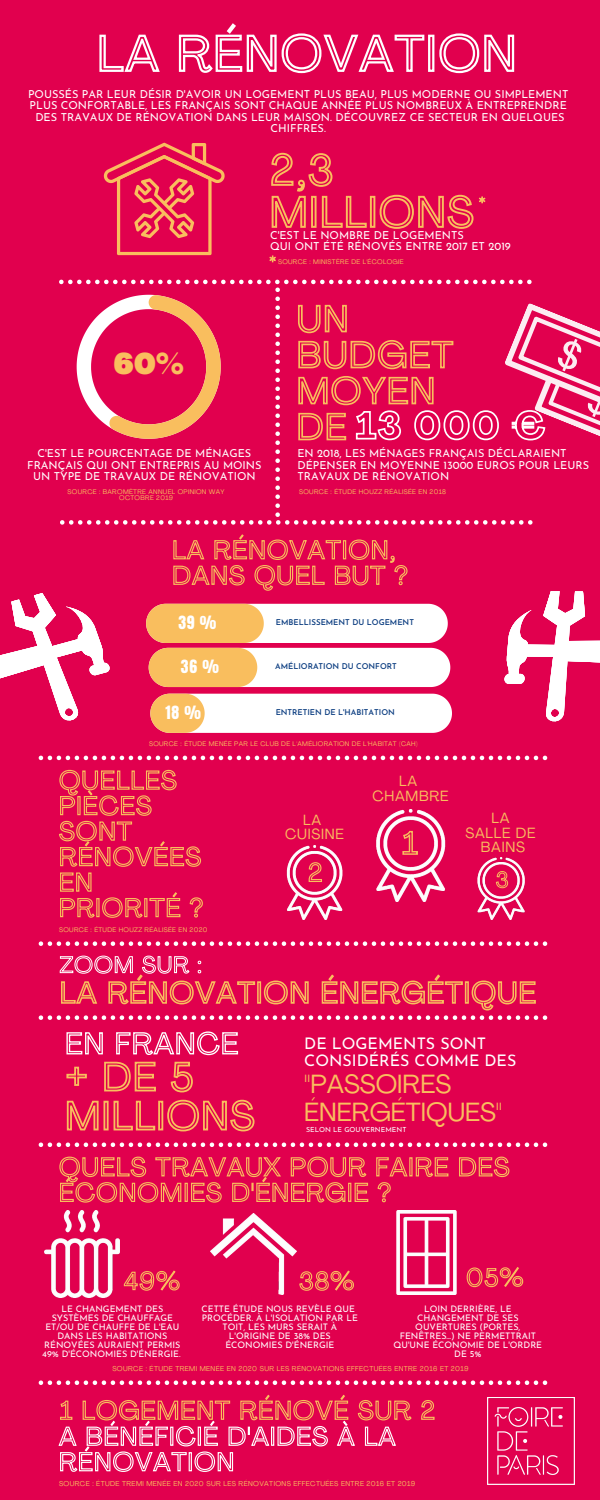
<style>
.page{position:relative;width:600px;height:1500px;background:#e1004e}
.page>*{position:absolute;margin:0;border:0;box-sizing:border-box;transform-origin:0 0}
.t1{font:900 29.4px "Agrandir";color:#f9be5e}
.t2{font:26px "Agrandir";color:#f9be5e}
.t3{font:16px/16.5px "Josefin Sans";color:#fff}
.t4{font:15.6px "Anton";color:#fff}
.t5{font:14.6px "Agrandir";letter-spacing:.05em;color:#f9be5e}
.t6{font:11px/11.2px "Josefin Sans";color:#fff;text-align:center}
.t7{font:9px/9px "Josefin Sans";color:#fff;text-align:center}
.t8{font:600 7.9px "Josefin Sans";color:#0a3c80}
.t9{font:7px "Agrandir";letter-spacing:.05em;color:#f9be5e}
.t10{font:7px "Josefin Sans";color:#fff}
.t11{font:6.6px/6.6px "Agrandir";letter-spacing:.05em;color:#f9be5e;text-align:center}
</style>
<div class="page">
<svg style="left:0;top:593px;width:110px;height:128px"></svg>
<svg style="left:504px;top:591px;width:96px;height:131px"></svg>
<svg style="left:39px;top:756px;width:508px;height:4px"></svg>
<svg style="left:39px;top:1143px;width:508px;height:4px"></svg>
<svg style="left:146px;top:604px;width:304px;height:83px"></svg>
<svg style="left:150px;top:694px;width:302px;height:39px"></svg>
<svg style="left:104px;top:143px;width:121px;height:112px"></svg>
<img style="left:396px;top:1211px;width:61px;height:84px">
<img style="left:45px;top:1211px;width:74px;height:87px">
<img style="left:211px;top:1214px;width:85px;height:81px">
<img style="left:376px;top:810px;width:70px;height:91px">
<img style="left:286px;top:846px;width:57px;height:73px">
<img style="left:477px;top:857px;width:48px;height:62px">
<img style="left:487px;top:1398px;width:87px;height:87px">
<svg style="left:99px;top:23px;width:416px;height:51px"></svg>
<svg style="left:59px;top:280px;width:541px;height:245px"></svg>
<svg style="left:173px;top:534px;width:235px;height:57px"></svg>
<svg style="left:59px;top:769px;width:144px;height:149px"></svg>
<svg style="left:66px;top:1031px;width:189px;height:101px"></svg>
<svg style="left:59px;top:1156px;width:451px;height:47px"></svg>
<svg style="left:123px;top:1270px;width:57px;height:21px"></svg>
<svg style="left:299px;top:1270px;width:55px;height:21px"></svg>
<svg style="left:466px;top:1267px;width:58px;height:21px"></svg>
<svg style="left:271px;top:152px;width:215px;height:77px"></svg>
<svg style="left:269px;top:255px;width:7px;height:7px"></svg>
<svg style="left:402px;top:830px;width:17px;height:26px"></svg>
<svg style="left:308px;top:861px;width:15px;height:22px"></svg>
<svg style="left:495px;top:870px;width:14px;height:19px"></svg>
<svg style="left:39px;top:941px;width:508px;height:79px"></svg>
<svg style="left:39px;top:1380px;width:508px;height:93px"></svg>
<p class="t6" style="left:28px;top:90px;width:542px">POUSSÉS PAR LEUR DÉSIR D'AVOIR UN LOGEMENT PLUS BEAU, PLUS MODERNE OU SIMPLEMENT</p>
<p class="t6" style="left:30px;top:101px;width:539px">PLUS CONFORTABLE, LES FRANÇAIS SONT CHAQUE ANNÉE PLUS NOMBREUX À ENTREPRENDRE</p>
<p class="t6" style="left:35px;top:112px;width:531px">DES TRAVAUX DE RÉNOVATION DANS LEUR MAISON. DÉCOUVREZ CE SECTEUR EN QUELQUES<br>CHIFFRES.</p>
<p class="t6" style="left:270px;top:230px;width:195px">C'EST LE NOMBRE DE LOGEMENTS</p>
<p class="t6" style="left:270px;top:242px;width:242px">QUI ONT ÉTÉ RÉNOVÉS ENTRE 2017 ET 2019</p>
<p class="t11" style="left:278px;top:259px;width:127px">SOURCE : MINISTÈRE DE L'ÉCOLOGIE</p>
<p class="t1" style="left:114px;top:352px;width:72px">60%</p>
<p class="t6" style="left:38px;top:449px;width:215px">C'EST LE POURCENTAGE DE MÉNAGES</p>
<p class="t6" style="left:27px;top:460px;width:236px">FRANÇAIS QUI ONT ENTREPRIS AU MOINS</p>
<p class="t6" style="left:33px;top:472px;width:224px">UN TYPE DE TRAVAUX DE RÉNOVATION</p>
<p class="t6" style="left:297px;top:449px;width:293px;text-align:left">EN 2018, LES MÉNAGES FRANÇAIS DÉCLARAIENT<br>DÉPENSER EN MOYENNE 13000 EUROS POUR LEURS<br>TRAVAUX DE RÉNOVATION</p>
<p class="t11" style="left:68px;top:489px;width:159px">SOURCE : BAROMÈTRE ANNUEL OPINION WAY<br>OCTOBRE 2019</p>
<p class="t11" style="left:299px;top:489px;width:148px">SOURCE : ÉTUDE HOUZZ RÉALISÉE EN 2018</p>
<p class="t4" style="left:178px;top:612px;width:40px">39 %</p>
<p class="t4" style="left:181px;top:656px;width:39px">36 %</p>
<p class="t8" style="left:276px;top:619px;width:139px">EMBELLISSEMENT DU LOGEMENT</p>
<p class="t8" style="left:275px;top:663px;width:123px">AMÉLIORATION DU CONFORT</p>
<p class="t4" style="left:166px;top:702px;width:37px">18 %</p>
<p class="t8" style="left:276px;top:709px;width:121px">ENTRETIEN DE L'HABITATION</p>
<p class="t11" style="left:149px;top:741px;width:270px">SOURCE : ÉTUDE MENÉE PAR LE CLUB DE L'AMÉLIORATION DE L'HABITAT (CAH)</p>
<p class="t11" style="left:59px;top:927px;width:150px">SOURCE : ÉTUDE HOUZZ RÉALISÉE EN 2020</p>
<p class="t5" style="left:303px;top:814px;width:19px">LA</p>
<p class="t5" style="left:285px;top:828px;width:60px">CUISINE</p>
<p class="t5" style="left:399px;top:775px;width:19px">LA</p>
<p class="t5" style="left:372px;top:790px;width:78px">CHAMBRE</p>
<p class="t5" style="left:492px;top:812px;width:19px">LA</p>
<p class="t5" style="left:466px;top:827px;width:72px">SALLE DE</p>
<p class="t5" style="left:481px;top:841px;width:45px">BAINS</p>
<p class="t3" style="left:304px;top:1037px;width:214px">DE LOGEMENTS SONT<br>CONSIDÉRÉS COMME DES</p>
<p class="t2" style="left:304px;top:1074px;width:148px">"PASSOIRES</p>
<p class="t2" style="left:304px;top:1102px;width:199px">ÉNERGÉTIQUES"</p>
<p class="t10" style="left:306px;top:1127px;width:102px">SELON LE GOUVERNEMENT</p>
<p class="t7" style="left:42px;top:1306px;width:140px">LE CHANGEMENT DES<br>SYSTÈMES DE CHAUFFAGE<br>ET/OU DE CHAUFFE DE L'EAU<br>DANS LES HABITATIONS<br>RÉNOVÉES AURAIENT PERMIS<br>49% D'ÉCONOMIES D'ÉNERGIE.</p>
<p class="t7" style="left:202px;top:1306px;width:158px">CETTE ÉTUDE NOUS REVÈLE QUE<br>PROCÉDER. À L'ISOLATION PAR LE<br>TOIT, LES MURS SERAIT À<br>L'ORIGINE DE 38% DES<br>ÉCONOMIES D'ÉNERGIE</p>
<p class="t7" style="left:394px;top:1306px;width:150px">LOIN DERRIÈRE, LE<br>CHANGEMENT DE SES<br>OUVERTURES (PORTES,<br>FENÊTRES...) NE PERMETTRAIT<br>QU'UNE ÉCONOMIE DE L'ORDRE<br>DE 5%</p>
<p class="t9" style="left:112px;top:1365px;width:358px">SOURCE : ÉTUDE TREMI MENÉE EN 2020 SUR LES RÉNOVATIONS EFFECTUÉES ENTRE 2016 ET 2019</p>
<p class="t9" style="left:59px;top:1481px;width:358px">SOURCE : ÉTUDE TREMI MENÉE EN 2020 SUR LES RÉNOVATIONS EFFECTUÉES ENTRE 2016 ET 2019</p>
</div>
